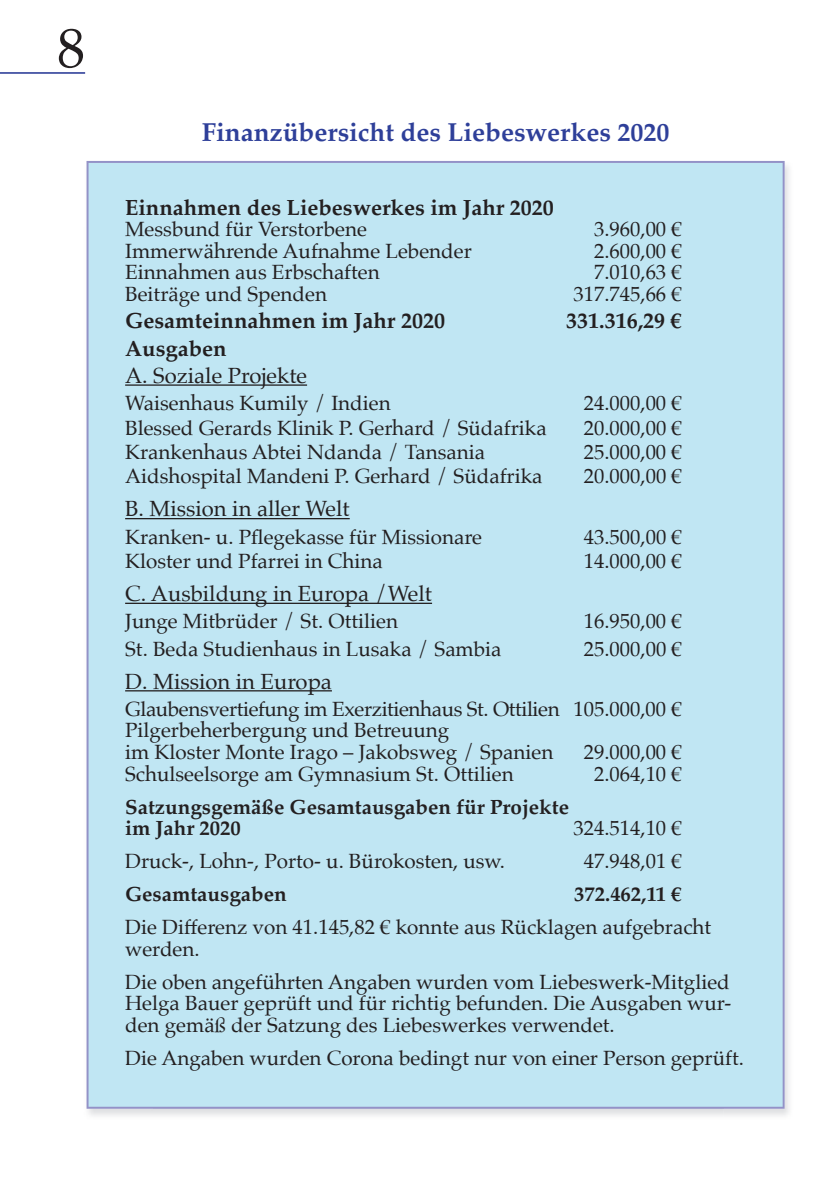
<style>
.page{position:relative;width:840px;height:1191px;background:#fff}
.page>*{position:absolute;margin:0;border:0;box-sizing:border-box;transform-origin:0 0}
.t1{font:56px "Palatino";color:#231f20}
.t2{font:700 26px "Palatino";color:#2e3f99}
.t3{font:22px "Palatino";color:#231f20}
.t4{font:700 22px "Palatino";color:#231f20}
.t5{font:20.6px/21.6px "Palatino";color:#231f20}
.t6{font:700 20.6px/21.6px "Palatino";color:#231f20}
</style>
<div class="page">
<hr style="left:0;top:72px;width:85px;height:2px;background:#2e3f99">
<img style="left:784px;top:161px;width:5px;height:66px">
<img style="left:723px;top:227px;width:66px;height:889px">
<div style="left:86px;top:161px;width:698px;height:947px;background:#c0e6f3"></div>
<hr style="left:125px;top:384px;width:182px;height:2px;background:#231f20">
<hr style="left:125px;top:518px;width:224px;height:1px;background:#231f20">
<hr style="left:125px;top:602px;width:307px;height:2px;background:#231f20">
<hr style="left:125px;top:690px;width:207px;height:1px;background:#231f20">
<h1 class="t1" style="left:57px;top:2px;width:29px">8</h1>
<p class="t2" style="left:202px;top:109px;width:469px">Finanzübersicht des Liebeswerkes 2020</p>
<p class="t4" style="left:125px;top:188px;width:430px">Einnahmen des Liebeswerkes im Jahr 2020</p>
<p class="t5" style="left:125px;top:218px;width:243px">Messbund für Verstorbene</p>
<p class="t5" style="left:593px;top:218px;width:89px">3.960,00 €</p>
<p class="t5" style="left:125px;top:240px;width:348px">Immerwährende Aufnahme Lebender</p>
<p class="t5" style="left:593px;top:240px;width:89px">2.600,00 €</p>
<p class="t5" style="left:125px;top:261px;width:256px">Einnahmen aus Erbschaften</p>
<p class="t5" style="left:593px;top:261px;width:89px">7.010,63 €</p>
<p class="t5" style="left:125px;top:283px;width:203px">Beiträge und Spenden</p>
<p class="t5" style="left:573px;top:283px;width:110px">317.745,66 €</p>
<p class="t4" style="left:125px;top:302px;width:321px">Gesamteinnahmen im Jahr 2020</p>
<p class="t4" style="left:566px;top:302px;width:117px">331.316,29 €</p>
<p class="t4" style="left:125px;top:329px;width:103px">Ausgaben</p>
<p class="t3" style="left:125px;top:357px;width:183px">A. Soziale Projekte</p>
<p class="t5" style="left:125px;top:392px;width:267px">Waisenhaus Kumily / Indien</p>
<p class="t5" style="left:583px;top:392px;width:99px">24.000,00 €</p>
<p class="t5" style="left:125px;top:416px;width:423px">Blessed Gerards Klinik P. Gerhard / Südafrika</p>
<p class="t5" style="left:583px;top:416px;width:99px">20.000,00 €</p>
<p class="t5" style="left:125px;top:441px;width:361px">Krankenhaus Abtei Ndanda / Tansania</p>
<p class="t5" style="left:583px;top:441px;width:99px">25.000,00 €</p>
<p class="t5" style="left:125px;top:465px;width:418px">Aidshospital Mandeni P. Gerhard / Südafrika</p>
<p class="t5" style="left:583px;top:465px;width:99px">20.000,00 €</p>
<p class="t3" style="left:125px;top:490px;width:226px">B. Mission in aller Welt</p>
<p class="t5" style="left:125px;top:526px;width:358px">Kranken- u. Pflegekasse für Missionare</p>
<p class="t5" style="left:583px;top:526px;width:99px">43.500,00 €</p>
<p class="t5" style="left:125px;top:550px;width:259px">Kloster und Pfarrei in China</p>
<p class="t5" style="left:583px;top:550px;width:99px">14.000,00 €</p>
<p class="t3" style="left:125px;top:575px;width:308px">C. Ausbildung in Europa /Welt</p>
<p class="t5" style="left:125px;top:610px;width:274px">Junge Mitbrüder / St. Ottilien</p>
<p class="t5" style="left:583px;top:610px;width:99px">16.950,00 €</p>
<p class="t5" style="left:125px;top:637px;width:378px">St. Beda Studienhaus in Lusaka / Sambia</p>
<p class="t5" style="left:583px;top:637px;width:99px">25.000,00 €</p>
<p class="t3" style="left:125px;top:663px;width:208px">D. Mission in Europa</p>
<p class="t5" style="left:125px;top:698px;width:557px">Glaubensvertiefung im Exerzitienhaus St. Ottilien 105.000,00 €<br>Pilgerbeherbergung und Betreuung<br>im Kloster Monte Irago – Jakobsweg / Spanien</p>
<p class="t5" style="left:583px;top:741px;width:99px">29.000,00 €</p>
<p class="t5" style="left:125px;top:763px;width:390px">Schulseelsorge am Gymnasium St. Ottilien</p>
<p class="t5" style="left:593px;top:763px;width:89px">2.064,10 €</p>
<p class="t6" style="left:125px;top:795px;width:445px">Satzungsgemäße Gesamtausgaben für Projekte im Jahr 2020</p>
<p class="t5" style="left:573px;top:817px;width:110px">324.514,10 €</p>
<p class="t5" style="left:125px;top:850px;width:381px">Druck-, Lohn-, Porto- u. Bürokosten, usw.</p>
<p class="t5" style="left:583px;top:850px;width:99px">47.948,01 €</p>
<p class="t6" style="left:125px;top:883px;width:163px">Gesamtausgaben</p>
<p class="t6" style="left:574px;top:883px;width:109px">372.462,11 €</p>
<p class="t5" style="left:125px;top:916px;width:587px">Die Differenz von 41.145,82 € konnte aus Rücklagen aufgebracht werden.</p>
<p class="t5" style="left:125px;top:970px;width:607px;text-align:justify">Die oben angeführten Angaben wurden vom Liebeswerk-Mitglied Helga Bauer geprüft und für richtig befunden. Die Ausgaben wur&shy;den gemäß der Satzung des Liebeswerkes verwendet.</p>
<p class="t5" style="left:125px;top:1047px;width:620px">Die Angaben wurden Corona bedingt nur von einer Person geprüft.</p>
</div>
